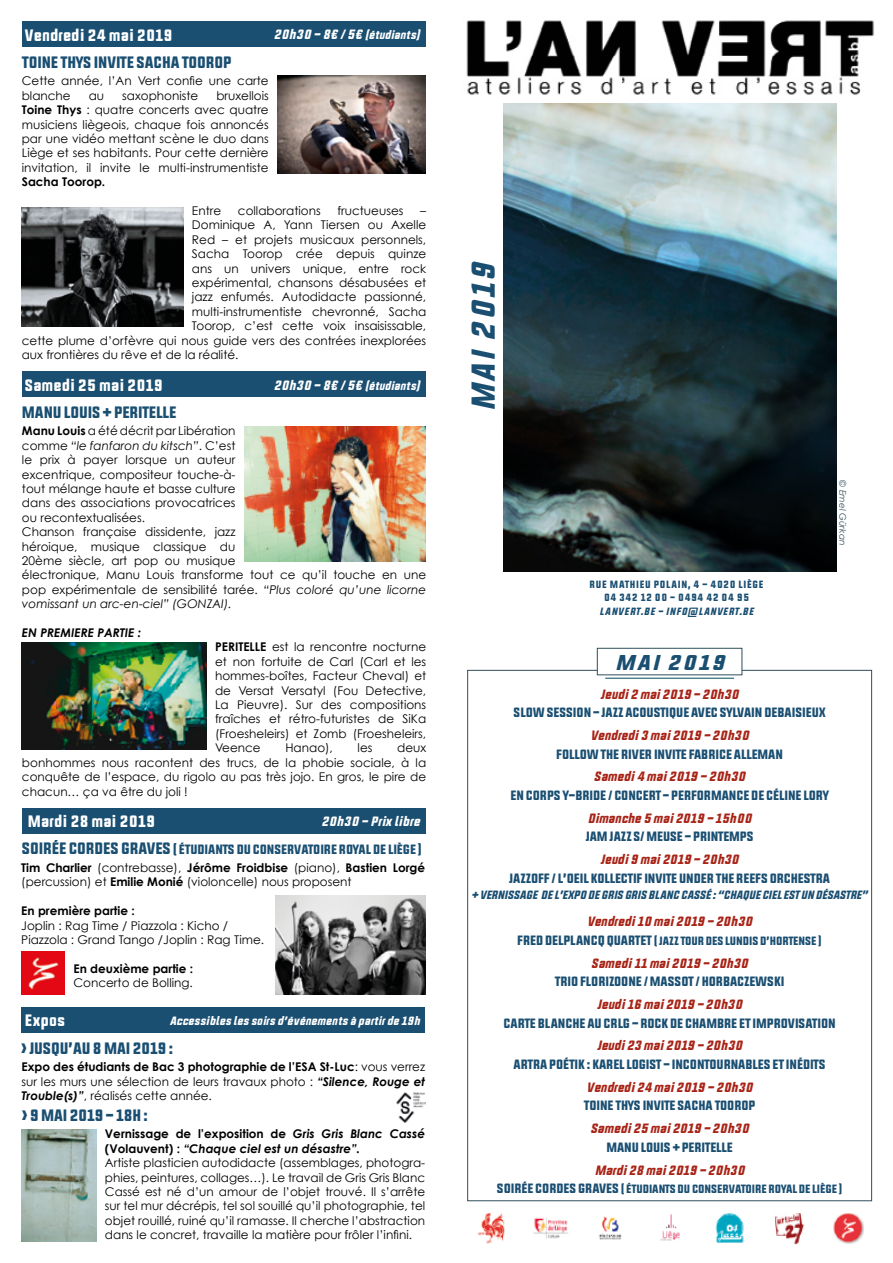
<style>
.page{position:relative;width:893px;height:1263px;background:#fff}
.page>*{position:absolute;margin:0;border:0;box-sizing:border-box;transform-origin:0 0}
.t1{font:italic 33px "Upbolters New";color:#1a4f72}
.t2{font:italic 21.3px "Upbolters New";letter-spacing:.1em;color:#1a4f72;scale:1.14 1}
.t3{font:16.5px "Upbolters New";color:#1a4f72}
.t4{font:16.5px "Upbolters New";letter-spacing:.03em;color:#fff}
.t5{font:13.5px "Upbolters New";color:#1a4f72}
.t6{font:italic 13.5px "Upbolters New";letter-spacing:.02em;color:#a82417}
.t7{font:italic 13.5px "Upbolters New";letter-spacing:.03em;color:#fff}
.t8{font:12px/14.4px "Century Gothic";color:#000}
.t9{font:12px "Upbolters New";color:#1a4f72}
.t10{font:italic 12px "Upbolters New";color:#1a4f72}
.t11{font:700 12px "Century Gothic";color:#000}
.t12{font:italic 12px "Upbolters New";letter-spacing:.03em;color:#fff}
.t13{font:italic 700 12px "Century Gothic";color:#000}
.t14{font:10.5px/13.5px "Upbolters New";letter-spacing:.075em;color:#1a4f72;text-align:center}
.t15{font:italic 10.5px "Upbolters New";letter-spacing:.075em;color:#1a4f72}
.t16{font:italic 9px "Century Gothic";color:#2f4f5c}
.s1{font-size:12px}
.s2{font-weight:700}
.s3{font-style:italic}
.s4{font-size:16.5px}
.s5{font-weight:700;font-style:italic}
.s6{font-size:13.5px}
</style>
<div class="page">
<div style="left:22px;top:808px;width:404px;height:25px;background:#1a4f72"></div>
<img style="left:276px;top:896px;width:150px;height:99px">
<div style="left:597px;top:648px;width:145px;height:27px;background:#fff;border:1px solid #2f4f5c"></div>
<img style="left:503px;top:103px;width:333px;height:468px">
<img style="left:466px;top:20px;width:408px;height:75px">
<img style="left:477px;top:1213px;width:387px;height:32px">
<div style="left:22px;top:22px;width:404px;height:25px;background:#1a4f72"></div>
<div style="left:22px;top:372px;width:404px;height:25px;background:#1a4f72"></div>
<hr style="left:605px;top:678px;width:129px;height:1px;background:#00525a">
<img style="left:277px;top:75px;width:148px;height:99px">
<img style="left:22px;top:207px;width:161px;height:120px">
<img style="left:244px;top:427px;width:181px;height:134px">
<img style="left:22px;top:642px;width:185px;height:108px">
<img style="left:22px;top:951px;width:43px;height:43px">
<div style="left:21px;top:1008px;width:404px;height:25px;background:#1a4f72"></div>
<img style="left:396px;top:1092px;width:30px;height:31px">
<img style="left:21px;top:1129px;width:75px;height:113px">
<h3 class="t4" style="left:25px;top:25px;width:149px">Vendredi 24 mai 2019</h3>
<h3 class="t3" style="left:22px;top:52px;width:211px">TOINE THYS INVITE SACHA TOOROP</h3>
<p class="t7" style="left:274px;top:27px;width:148px">20h30 - 8€ / 5€ <span class="s1">(étudiants)</span></p>
<p class="t8" style="left:22px;top:74px;width:248px">Cette année, l’An Vert confie une carte blanche</p>
<p class="t8" style="left:22px;top:88px;width:248px;text-align:justify;text-indent:195px">bruxellois <span class="s2">Toine Thys</span> : quatre concerts avec quatre musiciens liègeois, chaque fois annoncés par une vidéo mettant scène le duo dans Liège et ses habitants. Pour cette dernière invitation, il invite le multi-instrumentiste</p>
<p class="t11" style="left:22px;top:174px;width:85px">Sacha Toorop.</p>
<p class="t8" style="left:192px;top:203px;width:31px">Entre</p>
<p class="t8" style="left:238px;top:203px;width:84px">collaborations</p>
<p class="t8" style="left:337px;top:203px;width:68px">fructueuses</p>
<p class="t8" style="left:420px;top:203px;width:7px">–</p>
<p class="t8" style="left:192px;top:218px;width:236px">Dominique A, Yann Tiersen ou Axelle</p>
<p class="t8" style="left:192px;top:232px;width:236px">Red – et projets musicaux personnels,</p>
<p class="t8" style="left:192px;top:247px;width:236px">Sacha Toorop crée depuis quinze</p>
<p class="t8" style="left:192px;top:261px;width:236px">ans un univers unique, entre rock</p>
<p class="t8" style="left:192px;top:275px;width:236px">expérimental, chansons désabusées et</p>
<p class="t8" style="left:192px;top:290px;width:236px">jazz enfumés. Autodidacte passionné,</p>
<p class="t8" style="left:192px;top:304px;width:236px">multi-instrumentiste chevronné, Sacha</p>
<p class="t8" style="left:192px;top:319px;width:236px">Toorop, c’est cette voix insaisissable,</p>
<p class="t8" style="left:22px;top:333px;width:406px">cette plume d’orfèvre qui nous guide vers des contrées inexplorées</p>
<p class="t8" style="left:22px;top:347px;width:218px">aux frontières du rêve et de la réalité.</p>
<p class="t8" style="left:89px;top:88px;width:17px">au</p>
<p class="t8" style="left:122px;top:88px;width:78px">saxophoniste</p>
<h3 class="t4" style="left:25px;top:375px;width:139px">Samedi 25 mai 2019</h3>
<p class="t7" style="left:274px;top:377px;width:148px">20h30 - 8€ / 5€ <span class="s1">(étudiants)</span></p>
<h3 class="t3" style="left:22px;top:402px;width:156px">MANU LOUIS + PERITELLE</h3>
<p class="t8" style="left:22px;top:424px;width:406px"><span class="s2">Manu Louis</span> a été décrit par Libération<br>comme <span class="s3">“le fanfaron du kitsch”</span>. C’est<br>le prix à payer lorsque un auteur<br>excentrique, compositeur touche-à-<br>tout mélange haute et basse culture<br>dans des associations provocatrices<br>ou recontextualisées.<br>Chanson française dissidente, jazz<br>héroique, musique classique du<br>20ème siècle, art pop ou musique<br>électronique, Manu Louis transforme tout ce qu’il touche en une pop expérimentale de sensibilité tarée. <span class="s3">“Plus coloré qu’une licorne vomissant un arc-en-ciel” (GONZAI).</span></p>
<p class="t13" style="left:22px;top:625px;width:121px">EN PREMIERE PARTIE :</p>
<p class="t8" style="left:215px;top:640px;width:213px;text-align:justify"><span class="s2">PERITELLE</span> est la rencontre nocturne et non fortuite de Carl (Carl et les hommes-boîtes, Facteur Cheval) et de Versat Versatyl (Fou Detective, La Pieuvre). Sur des compositions fraîches et rétro-futuristes de SiKa (Froesheleirs) et Zomb (Froesheleirs, Veence</p>
<p class="t8" style="left:285px;top:740px;width:49px">Hanao),</p>
<p class="t8" style="left:358px;top:740px;width:16px">les</p>
<p class="t8" style="left:22px;top:740px;width:406px;text-align:justify;text-indent:375px">deux bonhommes nous racontent des trucs, de la phobie sociale, à la conquête de l’espace, du rigolo au pas très jojo. En gros, le pire de chacun… ça va être du joli !</p>
<h3 class="t4" style="left:28px;top:811px;width:129px">Mardi 28 mai 2019</h3>
<p class="t7" style="left:322px;top:813px;width:100px">20h30 - Prix libre</p>
<p class="t5" style="left:22px;top:841px;width:402px"><span class="s4">SOIRÉE CORDES GRAVES</span> ( ÉTUDIANTS DU CONSERVATOIRE ROYAL DE LIÈGE )</p>
<p class="t8" style="left:21px;top:860px;width:405px"><span class="s2">Tim Charlier</span> (contrebasse), <span class="s2">Jérôme Froidbise</span> (piano), <span class="s2">Bastien Lorgé </span>(percussion) et <span class="s2">Emilie Monié</span> (violoncelle) nous proposent</p>
<p class="t11" style="left:21px;top:903px;width:115px">En première partie :</p>
<p class="t8" style="left:21px;top:918px;width:245px">Joplin : Rag Time / Piazzola : Kicho /<br>Piazzola : Grand Tango /Joplin : Rag Time.</p>
<p class="t11" style="left:73px;top:961px;width:121px">En deuxième partie :</p>
<p class="t8" style="left:73px;top:975px;width:121px">Concerto de Bolling.</p>
<h3 class="t4" style="left:25px;top:1011px;width:41px">Expos</h3>
<p class="t12" style="left:170px;top:1013px;width:252px">Accessibles les soirs d’événements à partir de 19h</p>
<h3 class="t3" style="left:21px;top:1038px;width:153px">&gt; JUSQU’AU 8 MAI 2019 :</h3>
<p class="t8" style="left:21px;top:1059px;width:405px;text-align:justify"><span class="s2">Expo des étudiants de Bac 3 photographie de l’ESA St-Luc</span>: vous verrez sur les murs une sélection de leurs travaux photo : <span class="s5">“Silence, Rouge et Trouble(s)”</span>, réalisés cette année.</p>
<h3 class="t3" style="left:22px;top:1105px;width:127px">&gt; 9 MAI 2019 - 18H :</h3>
<p class="t8" style="left:105px;top:1127px;width:322px"><span class="s2">Vernissage de l’exposition de</span> <span class="s5">Gris Gris Blanc Cassé </span><span class="s2">(Volauvent) :</span> <span class="s5">“Chaque ciel est un désastre”.<br></span>Artiste plasticien autodidacte (assemblages, photogra&shy;phies, peintures, collages…). Le travail de Gris Gris Blanc Cassé est né d’un amour de l’objet trouvé. Il s’arrête sur tel mur décrépis, tel sol souillé qu’il photographie, tel objet rouillé, ruiné qu’il ramasse. Il cherche l’abstraction dans le concret, travaille la matière pour frôler l’infini.</p>
<h1 class="t1" style="left:463px;top:411px;width:152px;rotate:-90deg">MAI 2019</h1>
<p class="t14" style="left:590px;top:577px;width:175px">RUE MATHIEU POLAIN, 4 - 4020 LIÈGE<br>04 342 12 00 - 0494 42 04 95</p>
<p class="t15" style="left:600px;top:605px;width:155px">LANVERT.BE - INFO@LANVERT.BE</p>
<p class="t16" style="left:848px;top:480px;width:66px;rotate:90deg">© Emel Gürkan</p>
<h2 class="t2" style="left:615px;top:650px;width:97px">MAI 2019</h2>
<p class="t6" style="left:601px;top:686px;width:139px">Jeudi 2 mai 2019 - 20h30</p>
<p class="t5" style="left:514px;top:704px;width:313px">SLOW SESSION - JAZZ ACOUSTIQUE AVEC SYLVAIN DEBAISIEUX</p>
<p class="t6" style="left:590px;top:727px;width:160px">Vendredi 3 mai 2019 - 20h30</p>
<p class="t5" style="left:556px;top:746px;width:228px">FOLLOW THE RIVER INVITE FABRICE ALLEMAN</p>
<p class="t6" style="left:594px;top:768px;width:153px">Samedi 4 mai 2019 - 20h30</p>
<p class="t5" style="left:510px;top:787px;width:320px">EN CORPS Y-BRIDE / CONCERT - PERFORMANCE DE CÉLINE LORY</p>
<p class="t6" style="left:588px;top:810px;width:165px">Dimanche 5 mai 2019 - 15h00</p>
<p class="t5" style="left:586px;top:829px;width:169px">JAM JAZZ S/ MEUSE - PRINTEMPS</p>
<p class="t6" style="left:601px;top:851px;width:140px">Jeudi 9 mai 2019 - 20h30</p>
<p class="t5" style="left:509px;top:870px;width:322px">JAZZOFF / L’OEIL KOLLECTIF INVITE UNDER THE REEFS ORCHESTRA</p>
<p class="t10" style="left:472px;top:888px;width:398px">+ VERNISSAGE DE L’EXPO DE GRIS GRIS BLANC CASSÉ : “CHAQUE CIEL EST UN DÉSASTRE”</p>
<p class="t6" style="left:587px;top:913px;width:167px">Vendredi 10 mai 2019 - 20h30</p>
<p class="t9" style="left:517px;top:933px;width:306px"><span class="s6">FRED DELPLANCQ QUARTET</span> ( JAZZ TOUR DES LUNDIS D’HORTENSE )</p>
<p class="t6" style="left:591px;top:955px;width:158px">Samedi 11 mai 2019 - 20h30</p>
<p class="t5" style="left:555px;top:973px;width:231px">TRIO FLORIZOONE / MASSOT / HORBACZEWSKI</p>
<p class="t6" style="left:597px;top:996px;width:146px">Jeudi 16 mai 2019 - 20h30</p>
<p class="t5" style="left:504px;top:1015px;width:333px">CARTE BLANCHE AU CRLG - ROCK DE CHAMBRE ET IMPROVISATION</p>
<p class="t6" style="left:597px;top:1037px;width:147px">Jeudi 23 mai 2019 - 20h30</p>
<p class="t5" style="left:514px;top:1056px;width:313px">ARTRA POÉTIK : KAREL LOGIST - INCONTOURNABLES ET INÉDITS</p>
<p class="t6" style="left:587px;top:1079px;width:167px">Vendredi 24 mai 2019 - 20h30</p>
<p class="t5" style="left:584px;top:1097px;width:173px">TOINE THYS INVITE SACHA TOOROP</p>
<p class="t6" style="left:590px;top:1120px;width:160px">Samedi 25 mai 2019 - 20h30</p>
<p class="t5" style="left:606px;top:1139px;width:128px">MANU LOUIS + PERITELLE</p>
<p class="t6" style="left:595px;top:1162px;width:151px">Mardi 28 mai 2019 - 20h30</p>
<p class="t9" style="left:497px;top:1182px;width:347px"><span class="s6">SOIRÉE CORDES GRAVES</span> ( ÉTUDIANTS DU CONSERVATOIRE ROYAL DE LIÈGE )</p>
</div>
